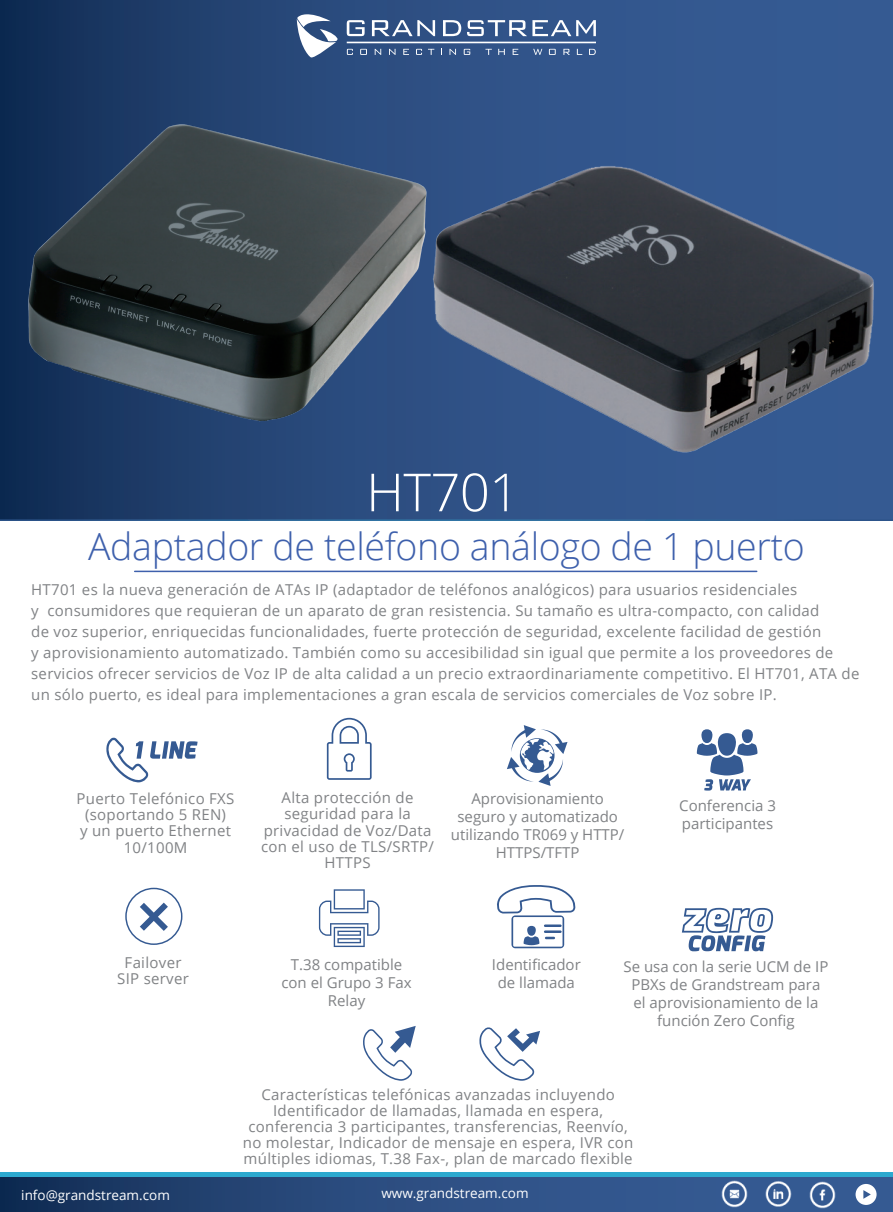
<style>
.page{position:relative;width:893px;height:1212px;background:#fff}
.page>*{position:absolute;margin:0;border:0;box-sizing:border-box;transform-origin:0 0}
.t1{font:300 52.5px "Open Sans";letter-spacing:-.01em;color:#fff}
.t2{font:300 37.5px "Open Sans";letter-spacing:-.01em;color:#3e60ac}
.t3{font:15px/16.2px "Open Sans";letter-spacing:.02em;color:#808285;text-align:center}
.t4{font:15px/18px "Open Sans";color:#808285;text-align:center}
.t5{font:13.5px "Open Sans";color:#fff}
</style>
<div class="page">
<svg style="left:0;top:0;width:893px;height:521px;background:#294a7c"></svg>
<div style="left:0;top:1176px;width:893px;height:36px;background:linear-gradient(to right,#18345f,#3d639f)"></div>
<hr style="left:0;top:1173px;width:893px;height:4px;background:#2ca9cf">
<img style="left:766px;top:1181px;width:26px;height:27px">
<img style="left:810px;top:1182px;width:26px;height:26px">
<img style="left:721px;top:1181px;width:26px;height:26px">
<div style="left:855px;top:1184px;width:22px;height:21px;background:#fff;border-radius:50%"></div>
<svg style="left:863px;top:1190px;width:8px;height:9px"></svg>
<svg style="left:297px;top:14px;width:41px;height:45px"></svg>
<svg style="left:347px;top:20px;width:18px;height:16px"></svg>
<svg style="left:372px;top:20px;width:63px;height:16px"></svg>
<svg style="left:443px;top:20px;width:18px;height:16px"></svg>
<svg style="left:467px;top:20px;width:129px;height:16px"></svg>
<svg style="left:347px;top:49px;width:6px;height:6px"></svg>
<svg style="left:360px;top:49px;width:7px;height:6px"></svg>
<svg style="left:375px;top:49px;width:6px;height:6px"></svg>
<svg style="left:389px;top:49px;width:6px;height:6px"></svg>
<svg style="left:403px;top:49px;width:6px;height:6px"></svg>
<svg style="left:416px;top:49px;width:6px;height:6px"></svg>
<svg style="left:428px;top:49px;width:6px;height:6px"></svg>
<svg style="left:449px;top:49px;width:7px;height:6px"></svg>
<svg style="left:464px;top:49px;width:6px;height:6px"></svg>
<svg style="left:485px;top:49px;width:7px;height:6px"></svg>
<svg style="left:498px;top:49px;width:7px;height:6px"></svg>
<svg style="left:513px;top:49px;width:5px;height:6px"></svg>
<svg style="left:589px;top:49px;width:7px;height:6px"></svg>
<svg style="left:549px;top:49px;width:7px;height:6px"></svg>
<svg style="left:563px;top:49px;width:7px;height:6px"></svg>
<svg style="left:577px;top:49px;width:5px;height:6px"></svg>
<svg style="left:533px;top:49px;width:9px;height:6px"></svg>
<hr style="left:347px;top:42px;width:249px;height:1px;background:#fff">
<hr style="left:135px;top:571px;width:622px;height:1px;background:#3e60ac">
<svg style="left:327px;top:718px;width:45px;height:62px"></svg>
<svg style="left:507px;top:725px;width:60px;height:61px"></svg>
<svg style="left:106px;top:737px;width:92px;height:45px"></svg>
<svg style="left:125px;top:888px;width:57px;height:57px"></svg>
<svg style="left:319px;top:889px;width:61px;height:58px"></svg>
<div style="left:701px;top:729px;width:12px;height:14px;background:#355a92;border-radius:50%"></div>
<svg style="left:741px;top:729px;width:12px;height:14px"></svg>
<svg style="left:697px;top:733px;width:60px;height:57px"></svg>
<svg style="left:363px;top:1026px;width:53px;height:55px"></svg>
<svg style="left:479px;top:1027px;width:61px;height:54px"></svg>
<svg style="left:682px;top:908px;width:91px;height:43px"></svg>
<img style="left:0;top:109px;width:364px;height:329px">
<svg style="left:497px;top:885px;width:78px;height:63px"></svg>
<img style="left:364px;top:102px;width:529px;height:365px">
<h1 class="t1" style="left:366px;top:456px;width:155px">HT701</h1>
<h2 class="t2" style="left:88px;top:521px;width:718px">Adaptador de teléfono análogo de 1 puerto</h2>
<p class="t3" style="left:31px;top:578px;width:830px;line-height:21px;text-align:left">HT701 es la nueva generación de ATAs IP (adaptador de teléfonos analógicos) para usuarios residenciales<br>y consumidores que requieran de un aparato de gran resistencia. Su tamaño es ultra-compacto, con calidad<br>de voz superior, enriquecidas funcionalidades, fuerte protección de seguridad, excelente facilidad de gestión<br>y aprovisionamiento automatizado. También como su accesibilidad sin igual que permite a los proveedores de servicios ofrecer servicios de Voz IP de alta calidad a un precio extraordinariamente competitivo. El HT701, ATA de un sólo puerto, es ideal para implementaciones a gran escala de servicios comerciales de Voz sobre IP.</p>
<p class="t3" style="left:77px;top:790px;width:159px">Puerto Telefónico FXS (soportando 5 REN)<br>y un puerto Ethernet<br>10/100M</p>
<p class="t3" style="left:261px;top:789px;width:175px">Alta protección de seguridad para la privacidad de Voz/Data con el uso de TLS/SRTP/<br>HTTPS</p>
<p class="t4" style="left:451px;top:789px;width:175px">Aprovisionamiento seguro y automatizado utilizando TR069 y HTTP/<br>HTTPS/TFTP</p>
<p class="t4" style="left:679px;top:796px;width:98px;text-align:left">Conferencia 3 participantes</p>
<p class="t3" style="left:117px;top:954px;width:73px">Failover<br>SIP server</p>
<p class="t4" style="left:281px;top:955px;width:132px">T.38 compatible con el Grupo 3 Fax<br>Relay</p>
<p class="t4" style="left:492px;top:955px;width:90px">Identificador de llamada</p>
<p class="t4" style="left:623px;top:957px;width:206px">Se usa con la serie UCM de IP<br>PBXs de Grandstream para el aprovisionamiento de la función Zero Config</p>
<p class="t3" style="left:243px;top:1086px;width:392px">Características telefónicas avanzadas incluyendo Identificador de llamadas, llamada en espera, conferencia 3 participantes, transferencias, Reenvío, no molestar, Indicador de mensaje en espera, IVR con múltiples idiomas, T.38 Fax-, plan de marcado flexible</p>
<p class="t5" style="left:21px;top:1186px;width:150px">info@grandstream.com</p>
<p class="t5" style="left:381px;top:1184px;width:149px">www.grandstream.com</p>
</div>
